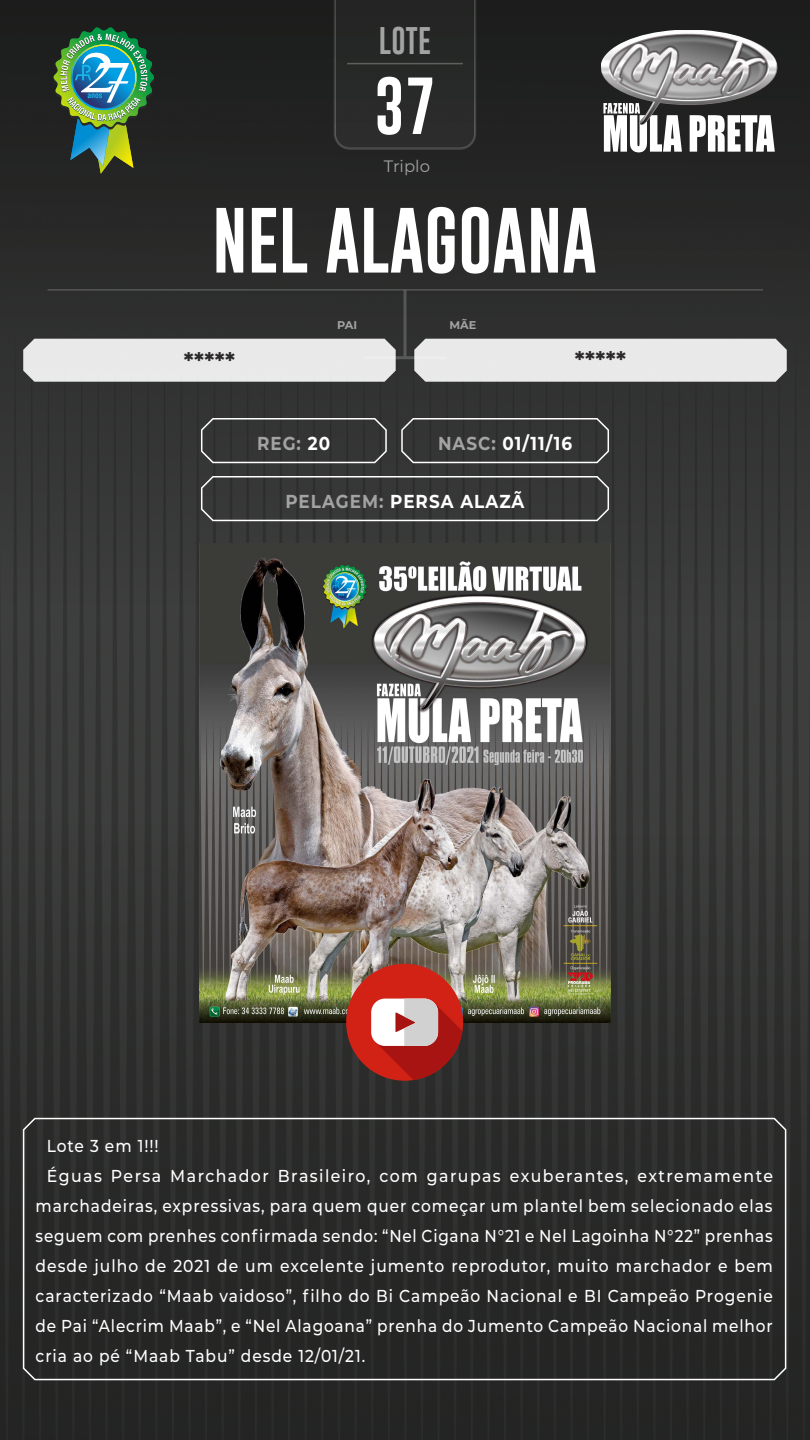
<style>
.page{position:relative;width:810px;height:1440px;background:#fff}
.page>*{position:absolute;margin:0;border:0;box-sizing:border-box;transform-origin:0 0}
.t1{font:67.5px "Gobold";color:#fff}
.t2{font:58.88px "Gobold";color:#fff}
.t3{font:28.12px "Gobold";color:#a3a3a3}
.t4{font:700 22.8px "Montserrat";color:#2b2929}
.t5{font:700 18.75px "Montserrat";letter-spacing:.06em;color:#fff;scale:.9 1}
.t6{font:700 18.75px "Montserrat";color:#a3a3a3;scale:.9 1}
.t7{font:500 17.25px "Montserrat";letter-spacing:.06em;color:#fff;scale:.9 1}
.t8{font:500 17.25px "Montserrat";letter-spacing:.06em;color:#fff;scale:.89 1}
.t9{font:500 17.25px "Montserrat";letter-spacing:.06em;color:#fff;scale:.88 1}
.t10{font:500 17.25px "Montserrat";letter-spacing:.09em;color:#fff;scale:.91 1}
.t11{font:16.5px "Montserrat";color:#a3a3a3}
.t12{font:700 11.25px "Montserrat";color:#a3a3a3}
.s1{color:#fff}
.s2{color:#a3a3a3}
</style>
<div class="page">
<img style="left:0;top:655px;width:810px;height:130px">
<div style="left:0;top:0;width:810px;height:655px;background:linear-gradient(to bottom,#1c1c1c,#3d3e3e)"></div>
<div style="left:0;top:785px;width:810px;height:655px;background:linear-gradient(to bottom,#393a38,#232323)"></div>
<div style="left:334px;top:0;width:142px;height:150px;background:#282828"></div>
<img style="left:199px;top:544px;width:412px;height:478px">
<svg style="left:23px;top:337px;width:373px;height:45px;background:#dddede"></svg>
<svg style="left:414px;top:337px;width:373px;height:45px;background:#ddd"></svg>
<hr style="left:48px;top:289px;width:715px;height:2px;background:#fff">
<hr style="left:404px;top:290px;width:2px;height:66px;background:#fff">
<hr style="left:364px;top:356px;width:82px;height:3px;background:#fff">
<div style="left:346px;top:964px;width:117px;height:117px;background:#d22215;border-radius:50%"></div>
<svg style="left:371px;top:999px;width:91px;height:81px"></svg>
<svg style="left:603px;top:125px;width:172px;height:27px"></svg>
<img style="left:601px;top:30px;width:177px;height:95px">
<img style="left:53px;top:27px;width:101px;height:147px">
<svg style="left:22px;top:1116px;width:765px;height:265px;background:#2b2c2b"></svg>
<svg style="left:200px;top:417px;width:188px;height:47px;background:#414242"></svg>
<svg style="left:401px;top:417px;width:209px;height:47px;background:#414242"></svg>
<svg style="left:200px;top:475px;width:410px;height:47px;background:#434343"></svg>
<hr style="left:347px;top:63px;width:116px;height:1px;background:#a3a3a3">
<h3 class="t3" style="left:379px;top:22px;width:54px">LOTE</h3>
<h2 class="t2" style="left:374px;top:68px;width:63px">37</h2>
<p class="t11" style="left:384px;top:155px;width:48px">Triplo</p>
<h1 class="t1" style="left:212px;top:197px;width:386px">NEL ALAGOANA</h1>
<p class="t12" style="left:337px;top:317px;width:22px">PAI</p>
<p class="t12" style="left:449px;top:317px;width:28px">MÃE</p>
<h3 class="t4" style="left:184px;top:344px;width:53px">*****</h3>
<h3 class="t4" style="left:575px;top:344px;width:53px">*****</h3>
<p class="t6" style="left:257px;top:430px;width:83px">REG: <span class="s1">20</span></p>
<p class="t5" style="left:438px;top:430px;width:151px"><span class="s2">NASC:</span> 01/11/16</p>
<p class="t5" style="left:285px;top:488px;width:267px"><span class="s2">PELAGEM:</span> PERSA ALAZÃ</p>
<p class="t7" style="left:47px;top:1134px;width:126px">Lote 3 em 1!!!</p>
<p class="t10" style="left:47px;top:1164px;width:799px">Éguas Persa Marchador Brasileiro, com garupas exuberantes, extremamente</p>
<p class="t8" style="left:36px;top:1194px;width:830px">marchadeiras, expressivas, para quem quer começar um plantel bem selecionado elas</p>
<p class="t9" style="left:36px;top:1224px;width:839px">seguem com prenhes confirmada sendo: “Nel Cigana N°21 e Nel Lagoinha N°22” prenhas</p>
<p class="t7" style="left:36px;top:1254px;width:821px">desde julho de 2021 de um excelente jumento reprodutor, muito marchador e bem</p>
<p class="t7" style="left:36px;top:1284px;width:821px">caracterizado “Maab vaidoso”, filho do Bi Campeão Nacional e BI Campeão Progenie</p>
<p class="t8" style="left:36px;top:1314px;width:830px">de Pai “Alecrim Maab”, e “Nel Alagoana” prenha do Jumento Campeão Nacional melhor</p>
<p class="t7" style="left:36px;top:1344px;width:368px">cria ao pé “Maab Tabu” desde 12/01/21.</p>
</div>
